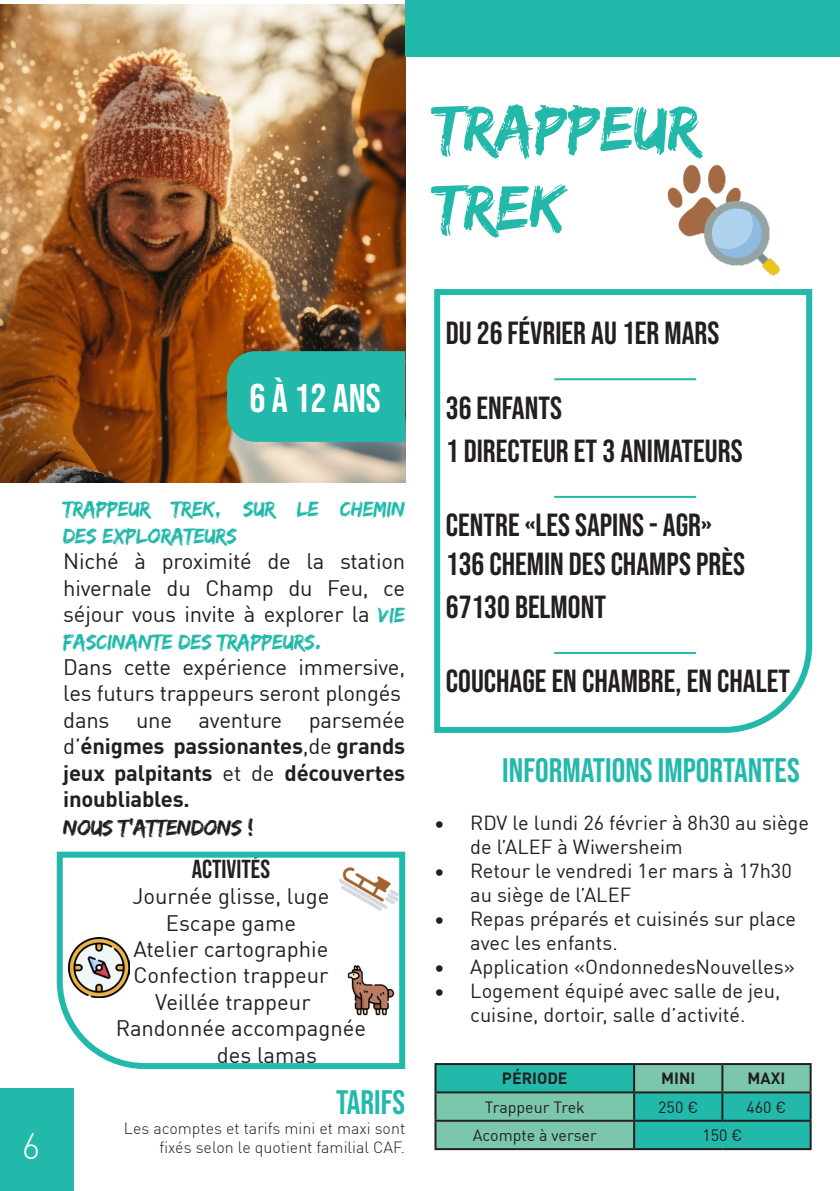
<style>
.page{position:relative;width:840px;height:1191px;background:#fff}
.page>*{position:absolute;margin:0;border:0;box-sizing:border-box;transform-origin:0 0}
.t1{font:66px/79.2px "Edo SZ";color:#22b9ab}
.t2{font:40px "Bebas Neue";color:#fff}
.t3{font:300 36px "DINOT";color:#fff}
.t4{font:34px "Bebas Neue";color:#22b9ab}
.t5{font:32px/38.4px "Bebas Neue";color:#231f20}
.t6{font:26px "Bebas Neue";color:#231f20}
.t7{font:23px "Edo SZ";letter-spacing:-.02em;color:#231f20}
.t8{font:22px/26.4px "DINOT";letter-spacing:-.01em;color:#231f20}
.t9{font:700 22px/26.4px "DINOT";letter-spacing:-.01em;color:#231f20;text-align:justify}
.t10{font:22px/26.4px "Edo SZ";letter-spacing:-.01em;color:#22b9ab}
.t11{font:20px/24px "DINOT";color:#231f20}
.t12{font:300 16px/19.2px "DINOT";color:#231f20;text-align:right}
.t13{font:16px "DINOT";color:#231f20}
.t14{font:700 16px "DINOT";color:#231f20}
.s1{font-family:"Edo SZ";color:#22b9ab}
.s2{font-weight:400}
</style>
<div class="page">
<div style="left:0;top:1089px;width:74px;height:102px;background:#22b9ab"></div>
<img style="left:0;top:5px;width:405px;height:477px">
<div style="left:405px;top:0;width:434px;height:57px;background:#22b9ab"></div>
<div style="left:227px;top:351px;width:178px;height:91px;background:#22b9ab"></div>
<svg style="left:434px;top:289px;width:379px;height:444px"></svg>
<svg style="left:56px;top:851px;width:350px;height:219px"></svg>
<svg style="left:436px;top:1065px;width:373px;height:83px;background:#4ebca8"></svg>
<hr style="left:434px;top:1063px;width:199px;height:2px;background:#231f20">
<hr style="left:434px;top:1065px;width:2px;height:26px;background:#231f20">
<hr style="left:633px;top:1063px;width:89px;height:2px;background:#231f20">
<hr style="left:632px;top:1065px;width:2px;height:26px;background:#231f20">
<hr style="left:722px;top:1063px;width:89px;height:2px;background:#231f20">
<hr style="left:721px;top:1065px;width:2px;height:26px;background:#231f20">
<hr style="left:809px;top:1065px;width:2px;height:26px;background:#231f20">
<hr style="left:434px;top:1091px;width:199px;height:2px;background:#231f20">
<hr style="left:434px;top:1093px;width:2px;height:26px;background:#231f20">
<hr style="left:633px;top:1091px;width:89px;height:2px;background:#231f20">
<hr style="left:632px;top:1093px;width:2px;height:26px;background:#231f20">
<hr style="left:722px;top:1091px;width:89px;height:2px;background:#231f20">
<hr style="left:721px;top:1093px;width:2px;height:26px;background:#231f20">
<hr style="left:809px;top:1093px;width:2px;height:26px;background:#231f20">
<hr style="left:434px;top:1119px;width:199px;height:2px;background:#231f20">
<hr style="left:434px;top:1121px;width:2px;height:27px;background:#231f20">
<hr style="left:633px;top:1119px;width:89px;height:2px;background:#231f20">
<hr style="left:632px;top:1121px;width:2px;height:27px;background:#231f20">
<hr style="left:722px;top:1119px;width:89px;height:2px;background:#231f20">
<hr style="left:809px;top:1121px;width:2px;height:27px;background:#231f20">
<hr style="left:434px;top:1148px;width:199px;height:2px;background:#231f20">
<hr style="left:633px;top:1148px;width:89px;height:2px;background:#231f20">
<hr style="left:722px;top:1148px;width:89px;height:2px;background:#231f20">
<img style="left:667px;top:164px;width:113px;height:112px">
<img style="left:339px;top:857px;width:60px;height:61px">
<img style="left:69px;top:937px;width:60px;height:60px">
<img style="left:339px;top:960px;width:66px;height:63px">
<p class="t1" style="left:433px;top:87px;width:268px">TRAPPEUR<br>TREK</p>
<p class="t2" style="left:249px;top:375px;width:133px">6 À 12 ANS</p>
<p class="t3" style="left:22px;top:1119px;width:20px">6</p>
<p class="t10" style="left:63px;top:495px;width:343px">TRAPPEUR TREK, SUR LE CHEMIN<br>DES EXPLORATEURS</p>
<p class="t8" style="left:63px;top:546px;width:343px;text-align:justify">Niché à proximité de la station hivernale du Champ du Feu, ce séjour vous invite à explorer la <span class="s1">VIE FASCINANTE DES TRAPPEURS.</span></p>
<p class="t8" style="left:63px;top:652px;width:343px">Dans cette expérience immersive, les futurs trappeurs seront plongés</p>
<p class="t9" style="left:63px;top:704px;width:343px"><span class="s2">dans une aventure parsemée d’</span>énigmes passionantes<span class="s2">,de</span> grands jeux palpitants <span class="s2">et de</span> découvertes inoubliables.</p>
<p class="t7" style="left:63px;top:813px;width:192px">NOUS T’ATTENDONS !</p>
<p class="t6" style="left:192px;top:854px;width:80px">ACTIVITÉS</p>
<p class="t8" style="left:132px;top:881px;width:198px;text-align:center">Journée glisse, luge<br>Escape game<br>Atelier cartographie<br>Confection trappeur<br>Veillée trappeur</p>
<p class="t8" style="left:217px;top:1013px;width:151px;text-indent:-101px">Randonnée accompagnée des lamas</p>
<p class="t4" style="left:336px;top:1083px;width:71px">TARIFS</p>
<p class="t12" style="left:124px;top:1116px;width:283px">Les acomptes et tarifs mini et maxi sont fixés selon le quotient familial CAF.</p>
<p class="t5" style="left:445px;top:314px;width:275px">DU 26 FÉVRIER AU 1ER MARS</p>
<p class="t5" style="left:445px;top:388px;width:118px">36 ENFANTS</p>
<p class="t5" style="left:445px;top:431px;width:298px">1 DIRECTEUR ET 3 ANIMATEURS</p>
<p class="t5" style="left:445px;top:506px;width:300px">CENTRE «LES SAPINS - AGR»<br>136 CHEMIN DES CHAMPS PRÈS</p>
<p class="t5" style="left:445px;top:587px;width:161px">67130 BELMONT</p>
<p class="t5" style="left:445px;top:662px;width:345px">COUCHAGE EN CHAMBRE, EN CHALET</p>
<p class="t4" style="left:502px;top:751px;width:299px">INFORMATIONS IMPORTANTES</p>
<p class="t11" style="left:470px;top:809px;width:340px;text-indent:-36px">• RDV le lundi 26 février à 8h30 au siège de l’ALEF à Wiwersheim</p>
<p class="t11" style="left:470px;top:857px;width:323px;text-indent:-36px">• Retour le vendredi 1er mars à 17h30 au siège de l’ALEF</p>
<p class="t11" style="left:470px;top:905px;width:327px;text-indent:-36px">• Repas préparés et cuisinés sur place avec les enfants.</p>
<p class="t11" style="left:434px;top:953px;width:362px">• Application «OndonnedesNouvelles»</p>
<p class="t11" style="left:434px;top:977px;width:347px;text-align:center">• Logement équipé avec salle de jeu, cuisine, dortoir, salle d’activité.</p>
<p class="t14" style="left:501px;top:1066px;width:67px">PÉRIODE</p>
<p class="t14" style="left:660px;top:1066px;width:36px">MINI</p>
<p class="t14" style="left:747px;top:1066px;width:39px">MAXI</p>
<p class="t13" style="left:484px;top:1094px;width:101px">Trappeur Trek</p>
<p class="t13" style="left:658px;top:1094px;width:41px">250 €</p>
<p class="t13" style="left:746px;top:1094px;width:41px">460 €</p>
<p class="t13" style="left:472px;top:1123px;width:125px">Acompte à verser</p>
<p class="t13" style="left:702px;top:1123px;width:41px">150 €</p>
</div>
